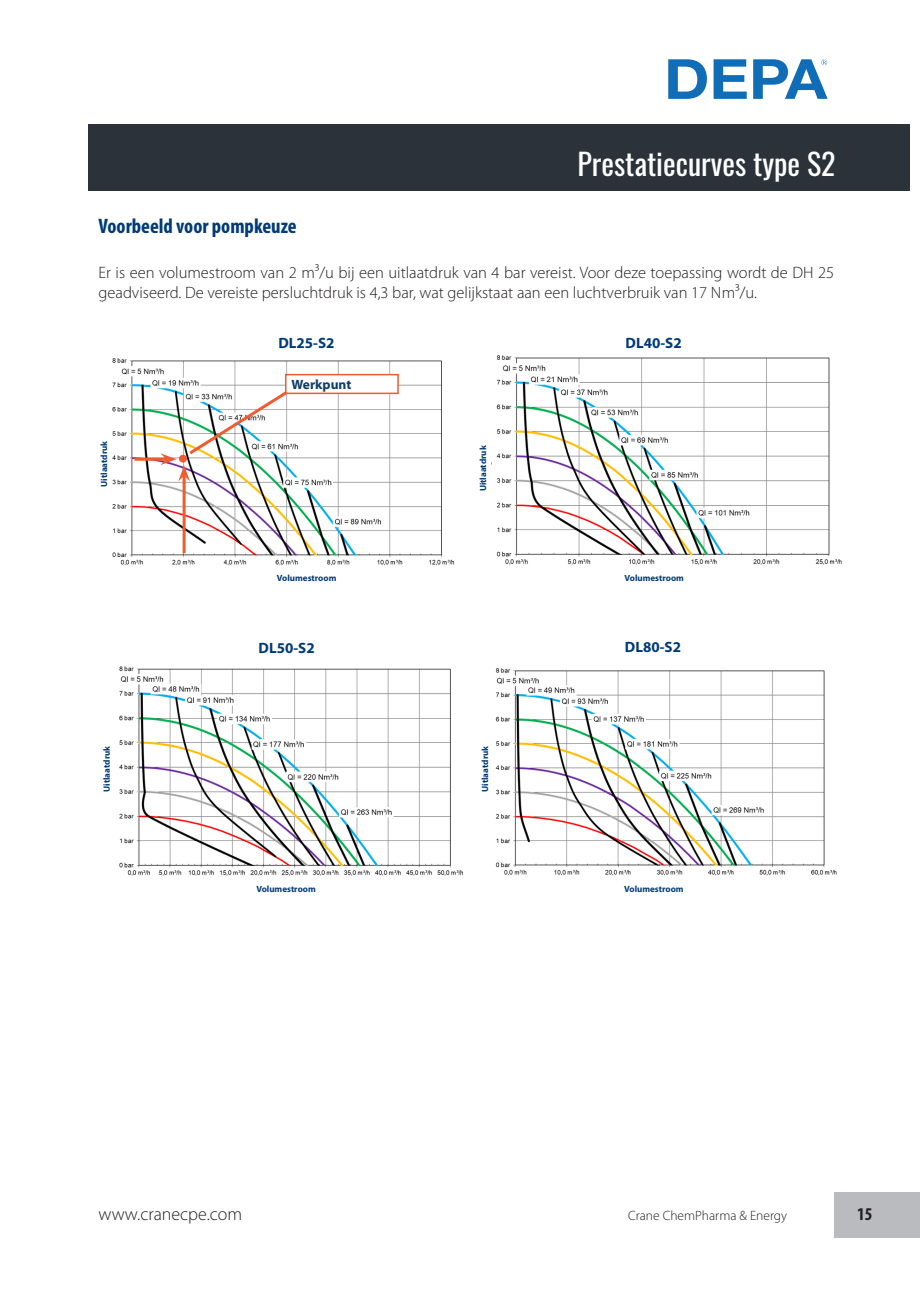
<style>
.page{position:relative;width:920px;height:1290px;background:#fff}
.page>*{position:absolute;margin:0;border:0;box-sizing:border-box;transform-origin:0 0}
.t1{font:30px "Oswald";color:#fff}
.t2{font:700 condensed 21px "Myriad Pro";color:#013b77}
.t3{font:300 18px "Myriad Pro";color:#231f20}
.t4{font:700 condensed 18px "Myriad Pro";color:#231f20}
.t5{font:300 16.5px/19.8px "Myriad Pro";color:#231f20}
.t6{font:700 15px "Myriad Pro";color:#013b77}
.t7{font:300 13.5px "Myriad Pro";color:#231f20}
.t8{font:700 13.5px "Myriad Pro";color:#0e3d65}
.t9{font:700 9px "Myriad Pro";color:#013b77}
</style>
<div class="page">
<div style="left:834px;top:1192px;width:86px;height:46px;background:#babbbe"></div>
<div style="left:89px;top:124px;width:821px;height:66px;background:#2b3239"></div>
<svg style="left:668px;top:59px;width:39px;height:40px"></svg>
<svg style="left:714px;top:59px;width:33px;height:40px"></svg>
<svg style="left:753px;top:59px;width:75px;height:40px"></svg>
<img style="left:495px;top:668px;width:342px;height:208px">
<img style="left:119px;top:666px;width:344px;height:210px">
<img style="left:491px;top:355px;width:351px;height:210px">
<img style="left:112px;top:358px;width:343px;height:208px">
<hr style="left:183px;top:476px;width:3px;height:77px;background:#f15b2e">
<hr style="left:134px;top:458px;width:32px;height:3px;background:#f15b2e">
<div style="left:286px;top:375px;width:112px;height:18px;background:#fff"></div>
<div style="left:285px;top:374px;width:114px;height:20px;border:2px solid #f15b2e"></div>
<svg style="left:160px;top:388px;width:130px;height:93px"></svg>
<div style="left:180px;top:455px;width:6px;height:7px;background:#f15b2e;border-radius:50%"></div>
<div style="left:179px;top:455px;width:8px;height:8px;border:2px solid #f15b2e;border-radius:50%"></div>
<p class="t1" style="left:577px;top:137px;width:260px">Prestatiecurves type S2</p>
<p class="t2" style="left:99px;top:215px;width:200px">Voorbeeld voor pompkeuze</p>
<p class="t5" style="left:99px;top:263px;width:737px">Er is een volumestroom van 2 m³/u bij een uitlaatdruk van 4 bar vereist. Voor deze toepassing wordt de DH 25 geadviseerd. De vereiste persluchtdruk is 4,3 bar, wat gelijkstaat aan een luchtverbruik van 17 Nm³/u.</p>
<p class="t9" style="left:99px;top:487px;width:48px;rotate:-90deg">Uitlaatdruk</p>
<p class="t6" style="left:278px;top:334px;width:58px">DL25-S2</p>
<p class="t8" style="left:291px;top:376px;width:61px">Werkpunt</p>
<p class="t9" style="left:277px;top:572px;width:61px">Volumestroom</p>
<p class="t9" style="left:478px;top:491px;width:48px;rotate:-90deg">Uitlaatdruk</p>
<p class="t6" style="left:626px;top:335px;width:58px">DL40-S2</p>
<p class="t9" style="left:625px;top:573px;width:61px">Volumestroom</p>
<p class="t6" style="left:259px;top:640px;width:58px">DL50-S2</p>
<p class="t6" style="left:625px;top:639px;width:58px">DL80-S2</p>
<p class="t9" style="left:102px;top:792px;width:48px;rotate:-90deg">Uitlaatdruk</p>
<p class="t9" style="left:480px;top:792px;width:48px;rotate:-90deg">Uitlaatdruk</p>
<p class="t9" style="left:256px;top:884px;width:61px">Volumestroom</p>
<p class="t9" style="left:624px;top:884px;width:61px">Volumestroom</p>
<p class="t3" style="left:99px;top:1204px;width:145px">www.cranecpe.com</p>
<p class="t7" style="left:628px;top:1208px;width:161px">Crane ChemPharma &amp; Energy</p>
<p class="t4" style="left:857px;top:1204px;width:17px">15</p>
</div>
